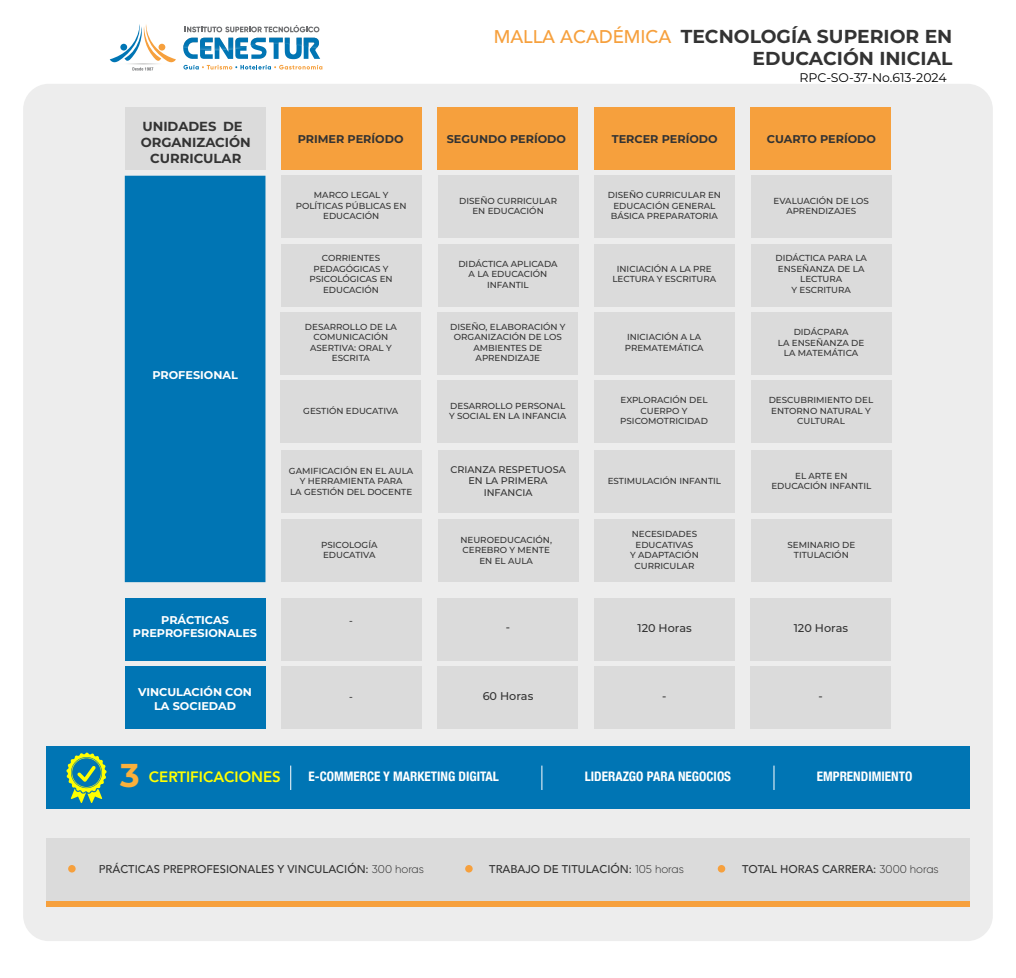
<style>
.page{position:relative;width:1016px;height:978px;background:#fff}
.page>*{position:absolute;margin:0;border:0;box-sizing:border-box;transform-origin:0 0}
.t1{font:700 18.75px/22.5px "Montserrat";color:#333;text-align:right}
.t2{font:800 15px "Avenir";color:#ff0}
.t3{font:700 condensed 13.12px "Helvetica Neue";color:#fff}
.t4{font:700 13.12px/15.8px "Montserrat";color:#333;text-align:center}
.t5{font:12.5px "Montserrat";color:#000}
.t6{font:500 11.25px "Avenir";color:#333}
.t7{font:700 11.25px "Montserrat";color:#fff}
.t8{font:700 11.25px "Montserrat";color:#333}
.t9{font:500 11.25px "Montserrat";color:#333}
.t10{font:500 9.69px/11.6px "Montserrat";color:#333;text-align:center}
.t11{font:500 8.75px/10.5px "Montserrat";color:#333;text-align:center}
.s1{font-family:"Avenir";font-weight:500;font-size:18.31px;color:#f6a03d}
.s2{font-family:"Montserrat";font-weight:700;font-size:33px;color:#fbb03b}
.s3{font-family:"Montserrat";font-weight:500;font-stretch:normal;font-size:9.69px;color:#333}
.s4{font-family:"Gilroy";font-weight:300}
</style>
<div class="page">
<div style="left:23px;top:84px;width:970px;height:857px;background:#ededed;border-radius:26px"></div>
<svg style="left:110px;top:24px;width:66px;height:46px"></svg>
<svg style="left:183px;top:38px;width:137px;height:21px"></svg>
<svg style="left:185px;top:25px;width:134px;height:7px"></svg>
<svg style="left:183px;top:65px;width:139px;height:5px"></svg>
<svg style="left:46px;top:900px;width:923px;height:6px;background:#f1a957"></svg>
<div style="left:46px;top:837px;width:923px;height:63px;background:#dbdbdb"></div>
<div style="left:125px;top:107px;width:140px;height:63px;background:#dbdbdb"></div>
<div style="left:281px;top:107px;width:140px;height:63px;background:#f6a03d"></div>
<div style="left:437px;top:107px;width:141px;height:63px;background:#f6a03d"></div>
<div style="left:594px;top:107px;width:141px;height:63px;background:#f6a03d"></div>
<div style="left:750px;top:107px;width:141px;height:63px;background:#f6a03d"></div>
<div style="left:281px;top:175px;width:140px;height:63px;background:#dbdbdb"></div>
<div style="left:281px;top:450px;width:140px;height:62px;background:#dbdbdb"></div>
<div style="left:125px;top:176px;width:140px;height:406px;background:#0075b4"></div>
<div style="left:281px;top:519px;width:140px;height:62px;background:#dbdbdb"></div>
<div style="left:281px;top:598px;width:140px;height:62px;background:#dbdbdb"></div>
<div style="left:437px;top:598px;width:141px;height:62px;background:#dbdbdb"></div>
<div style="left:594px;top:598px;width:141px;height:62px;background:#dbdbdb"></div>
<div style="left:750px;top:598px;width:141px;height:62px;background:#dbdbdb"></div>
<div style="left:125px;top:598px;width:140px;height:62px;background:#0075b4"></div>
<div style="left:281px;top:666px;width:140px;height:63px;background:#dbdbdb"></div>
<div style="left:437px;top:666px;width:141px;height:63px;background:#dbdbdb"></div>
<div style="left:594px;top:666px;width:141px;height:63px;background:#dbdbdb"></div>
<div style="left:750px;top:666px;width:141px;height:63px;background:#dbdbdb"></div>
<div style="left:125px;top:666px;width:140px;height:63px;background:#0075b4"></div>
<div style="left:68px;top:865px;width:8px;height:7px;background:#f6a03d;border-radius:50%"></div>
<div style="left:465px;top:865px;width:7px;height:7px;background:#f6a03d;border-radius:50%"></div>
<div style="left:718px;top:865px;width:7px;height:7px;background:#f6a03d;border-radius:50%"></div>
<div style="left:46px;top:746px;width:923px;height:63px;background:#0075b4"></div>
<svg style="left:66px;top:752px;width:41px;height:51px"></svg>
<svg style="left:290px;top:765px;width:1px;height:25px"></svg>
<svg style="left:541px;top:765px;width:1px;height:25px"></svg>
<svg style="left:773px;top:765px;width:1px;height:25px"></svg>
<div style="left:281px;top:244px;width:140px;height:62px;background:#dbdbdb"></div>
<div style="left:281px;top:312px;width:140px;height:63px;background:#dbdbdb"></div>
<div style="left:280px;top:380px;width:141px;height:63px;background:#dbdbdb"></div>
<div style="left:438px;top:175px;width:140px;height:63px;background:#dbdbdb"></div>
<div style="left:438px;top:450px;width:140px;height:62px;background:#dbdbdb"></div>
<div style="left:438px;top:519px;width:140px;height:62px;background:#dbdbdb"></div>
<div style="left:438px;top:244px;width:140px;height:62px;background:#dbdbdb"></div>
<div style="left:437px;top:312px;width:141px;height:63px;background:#dbdbdb"></div>
<div style="left:437px;top:380px;width:141px;height:63px;background:#dbdbdb"></div>
<div style="left:594px;top:175px;width:140px;height:63px;background:#dbdbdb"></div>
<div style="left:594px;top:450px;width:140px;height:62px;background:#dbdbdb"></div>
<div style="left:594px;top:519px;width:140px;height:62px;background:#dbdbdb"></div>
<div style="left:594px;top:244px;width:140px;height:62px;background:#dbdbdb"></div>
<div style="left:594px;top:312px;width:140px;height:63px;background:#dbdbdb"></div>
<div style="left:594px;top:380px;width:140px;height:63px;background:#dbdbdb"></div>
<div style="left:751px;top:175px;width:140px;height:63px;background:#dbdbdb"></div>
<div style="left:751px;top:450px;width:140px;height:62px;background:#dbdbdb"></div>
<div style="left:751px;top:519px;width:140px;height:62px;background:#dbdbdb"></div>
<div style="left:751px;top:244px;width:140px;height:62px;background:#dbdbdb"></div>
<div style="left:751px;top:312px;width:140px;height:63px;background:#dbdbdb"></div>
<div style="left:750px;top:380px;width:141px;height:63px;background:#dbdbdb"></div>
<h1 class="t1" style="left:494px;top:24px;width:460px"><span class="s1">MALLA ACADÉMICA</span> TECNOLOGÍA SUPERIOR EN<br>EDUCACIÓN INICIAL</h1>
<h3 class="t4" style="left:141px;top:118px;width:112px">UNIDADES DE<br>ORGANIZACIÓN<br>CURRICULAR</h3>
<p class="t7" style="left:152px;top:367px;width:87px">PROFESIONAL</p>
<h3 class="t5" style="left:799px;top:69px;width:149px">RPC-SO-37-No.613-2024</h3>
<p class="t8" style="left:298px;top:131px;width:107px">PRIMER PERÍODO</p>
<p class="t8" style="left:447px;top:131px;width:121px">SEGUNDO PERÍODO</p>
<p class="t8" style="left:611px;top:131px;width:107px">TERCER PERÍODO</p>
<p class="t8" style="left:767px;top:131px;width:111px">CUARTO PERÍODO</p>
<p class="t11" style="left:296px;top:190px;width:112px">MARCO LEGAL Y<br>POLÍTICAS PÚBLICAS EN<br>EDUCACIÓN</p>
<p class="t11" style="left:309px;top:253px;width:85px">CORRIENTES<br>PEDAGÓGICAS Y<br>PSICOLÓGICAS EN<br>EDUCACIÓN</p>
<p class="t11" style="left:305px;top:321px;width:94px">DESARROLLO DE LA<br>COMUNICACIÓN<br>ASERTIVA: ORAL Y<br>ESCRITA</p>
<p class="t11" style="left:459px;top:195px;width:99px">DISEÑO CURRICULAR<br>EN EDUCACIÓN</p>
<p class="t11" style="left:458px;top:258px;width:101px">DIDÁCTICA APLICADA<br>A LA EDUCACIÓN<br>INFANTIL</p>
<p class="t11" style="left:450px;top:321px;width:117px">DISEÑO, ELABORACIÓN Y<br>ORGANIZACIÓN DE LOS<br>AMBIENTES DE<br>APRENDIZAJE</p>
<p class="t11" style="left:608px;top:190px;width:115px">DISEÑO CURRICULAR EN<br>EDUCACIÓN GENERAL<br>BÁSICA PREPARATORIA</p>
<p class="t11" style="left:612px;top:263px;width:105px">INICIACIÓN A LA PRE<br>LECTURA Y ESCRITURA</p>
<p class="t11" style="left:625px;top:331px;width:80px;text-align:left">INICIACIÓN A LA<br>PREMATEMÁTICA</p>
<p class="t11" style="left:773px;top:195px;width:97px">EVALUACIÓN DE LOS<br>APRENDIZAJES</p>
<p class="t11" style="left:775px;top:253px;width:93px">DIDÁCTICA PARA LA<br>ENSEÑANZA DE LA<br>LECTURA<br>Y ESCRITURA</p>
<p class="t11" style="left:778px;top:326px;width:88px">DIDÁCPARA<br>LA ENSEÑANZA DE<br>LA MATEMÁTICA</p>
<p class="t11" style="left:303px;top:405px;width:97px">GESTIÓN EDUCATIVA</p>
<p class="t11" style="left:449px;top:400px;width:119px;text-align:left">DESARROLLO PERSONAL<br>Y SOCIAL EN LA INFANCIA</p>
<p class="t11" style="left:620px;top:394px;width:89px">EXPLORACIÓN DEL<br>CUERPO Y<br>PSICOMOTRICIDAD</p>
<p class="t11" style="left:768px;top:394px;width:106px">DESCUBRIMIENTO DEL<br>ENTORNO NATURAL Y<br>CULTURAL</p>
<p class="t11" style="left:289px;top:465px;width:126px">GAMIFICACIÓN EN EL AULA<br>Y HERRAMIENTA PARA<br>LA GESTIÓN DEL DOCENTE</p>
<p class="t11" style="left:321px;top:539px;width:58px;text-align:left">PSICOLOGÍA<br>EDUCATIVA</p>
<p class="t10" style="left:450px;top:463px;width:117px">CRIANZA RESPETUOSA<br>EN LA PRIMERA<br>INFANCIA</p>
<p class="t11" style="left:460px;top:534px;width:93px">NEUROEDUCACIÓN,<br>CEREBRO Y MENTE<br>EN EL AULA</p>
<p class="t11" style="left:607px;top:475px;width:115px">ESTIMULACIÓN INFANTIL</p>
<p class="t11" style="left:630px;top:528px;width:70px">NECESIDADES<br>EDUCATIVAS<br>Y ADAPTACIÓN<br>CURRICULAR</p>
<p class="t11" style="left:771px;top:470px;width:102px">EL ARTE EN<br>EDUCACIÓN INFANTIL</p>
<p class="t11" style="left:787px;top:539px;width:69px">SEMINARIO DE<br>TITULACIÓN</p>
<p class="t7" style="left:161px;top:611px;width:69px">PRÁCTICAS</p>
<p class="t10" style="left:349px;top:614px;width:5px">-</p>
<p class="t7" style="left:133px;top:625px;width:126px">PREPROFESIONALES</p>
<p class="t7" style="left:138px;top:684px;width:115px">VINCULACIÓN CON</p>
<p class="t7" style="left:154px;top:697px;width:83px">LA SOCIEDAD</p>
<p class="t10" style="left:349px;top:690px;width:5px">-</p>
<p class="t9" style="left:506px;top:619px;width:6px">-</p>
<p class="t9" style="left:637px;top:620px;width:56px">120 Horas</p>
<p class="t9" style="left:793px;top:620px;width:56px">120 Horas</p>
<p class="t9" style="left:482px;top:688px;width:52px">60 Horas</p>
<p class="t9" style="left:662px;top:688px;width:6px">-</p>
<p class="t9" style="left:818px;top:688px;width:6px">-</p>
<h2 class="t2" style="left:120px;top:765px;width:162px"><span class="s2">3</span> CERTIFICACIONES</h2>
<h3 class="t3" style="left:308px;top:765px;width:192px">E-COMMERCE Y MARKETING DIGITAL</h3>
<h3 class="t3" style="left:585px;top:765px;width:148px">LIDERAZGO PARA NEGOCIOS</h3>
<h3 class="t3" style="left:817px;top:765px;width:97px">EMPRENDIMIENTO<span class="s3">-</span></h3>
<p class="t6" style="left:99px;top:859px;width:327px">PRÁCTICAS PREPROFESIONALES Y VINCULACIÓN: <span class="s4">300 horas</span></p>
<p class="t6" style="left:489px;top:859px;width:196px">TRABAJO DE TITULACIÓN: <span class="s4">105 horas</span></p>
<p class="t6" style="left:742px;top:858px;width:198px">TOTAL HORAS CARRERA: <span class="s4">3000 horas</span></p>
</div>
